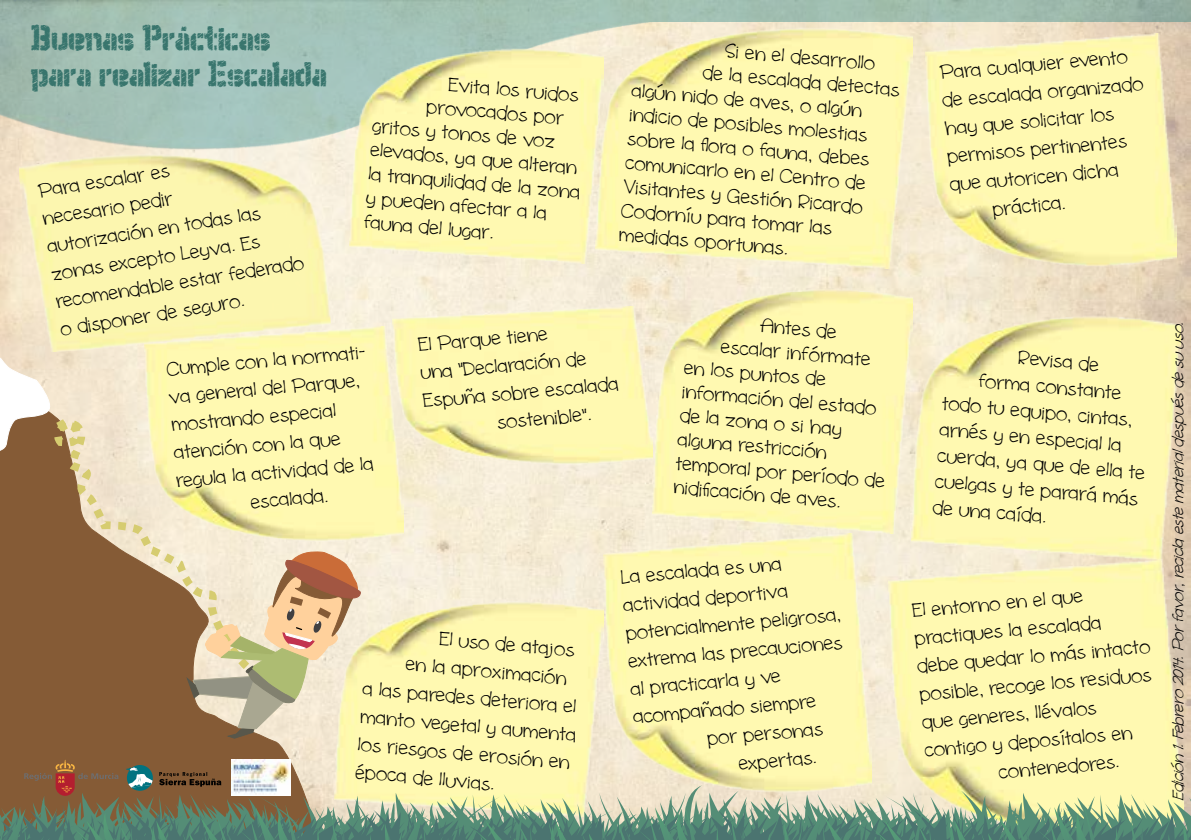
<style>
.page{position:relative;width:1191px;height:840px;background:#fff}
.page>*{position:absolute;margin:0;border:0;box-sizing:border-box;transform-origin:0 0}
.t1{font:30px/36px "WC Wunderbach Rough Bta";color:#38756d}
.t2{font:20px/28px "cinnamoncake";color:#000}
.t3{font:italic 16px "cinnamoncake";color:#000}
</style>
<div class="page">
<svg style="left:43px;top:0;width:1148px;height:22px;background:#a0bdb0"></svg>
<img style="left:603px;top:533px;width:268px;height:251px">
<img style="left:912px;top:313px;width:268px;height:246px">
<img style="left:652px;top:287px;width:260px;height:246px">
<img style="left:145px;top:326px;width:259px;height:217px">
<img style="left:925px;top:33px;width:251px;height:236px">
<img style="left:18px;top:141px;width:313px;height:212px">
<img style="left:889px;top:559px;width:294px;height:225px">
<img style="left:350px;top:46px;width:245px;height:217px">
<img style="left:595px;top:26px;width:317px;height:243px">
<svg style="left:0;top:358px;width:321px;height:426px;background:#b39669"></svg>
<svg style="left:0;top:349px;width:56px;height:112px"></svg>
<svg style="left:49px;top:393px;width:221px;height:289px;background:#c7b084"></svg>
<svg style="left:187px;top:551px;width:175px;height:187px;background:#d2bb9a"></svg>
<img style="left:334px;top:599px;width:269px;height:185px">
<svg style="left:0;top:784px;width:1191px;height:20px;background:#ddd09f"></svg>
<svg style="left:0;top:804px;width:1191px;height:35px;background:#7f9b83"></svg>
<svg style="left:41px;top:834px;width:9px;height:5px"></svg>
<svg style="left:0;top:808px;width:26px;height:31px"></svg>
<svg style="left:182px;top:831px;width:11px;height:8px"></svg>
<svg style="left:317px;top:826px;width:2px;height:13px"></svg>
<svg style="left:399px;top:808px;width:26px;height:31px"></svg>
<svg style="left:440px;top:834px;width:9px;height:5px"></svg>
<svg style="left:237px;top:804px;width:59px;height:35px;background:#5f7861"></svg>
<svg style="left:74px;top:803px;width:63px;height:36px;background:#5e7e65"></svg>
<svg style="left:332px;top:816px;width:12px;height:23px"></svg>
<svg style="left:385px;top:822px;width:5px;height:17px"></svg>
<svg style="left:581px;top:831px;width:11px;height:8px"></svg>
<svg style="left:716px;top:826px;width:2px;height:13px"></svg>
<svg style="left:798px;top:808px;width:50px;height:31px;background:#699381"></svg>
<svg style="left:637px;top:804px;width:58px;height:35px;background:#7a9e8a"></svg>
<svg style="left:548px;top:820px;width:18px;height:19px"></svg>
<svg style="left:514px;top:803px;width:22px;height:36px"></svg>
<svg style="left:602px;top:832px;width:4px;height:7px"></svg>
<svg style="left:731px;top:816px;width:13px;height:23px"></svg>
<svg style="left:784px;top:822px;width:5px;height:17px"></svg>
<svg style="left:981px;top:831px;width:11px;height:8px"></svg>
<svg style="left:1115px;top:826px;width:2px;height:13px"></svg>
<svg style="left:1036px;top:804px;width:58px;height:35px;background:#7aa282"></svg>
<svg style="left:913px;top:803px;width:22px;height:36px"></svg>
<svg style="left:999px;top:816px;width:31px;height:23px"></svg>
<svg style="left:1130px;top:816px;width:13px;height:23px"></svg>
<svg style="left:1175px;top:822px;width:16px;height:17px"></svg>
<svg style="left:145px;top:820px;width:22px;height:20px"></svg>
<svg style="left:200px;top:816px;width:31px;height:24px"></svg>
<svg style="left:616px;top:816px;width:14px;height:24px"></svg>
<svg style="left:467px;top:820px;width:35px;height:20px"></svg>
<svg style="left:866px;top:820px;width:35px;height:20px"></svg>
<svg style="left:947px;top:820px;width:18px;height:20px"></svg>
<svg style="left:24px;top:759px;width:94px;height:36px;background:#8c5838"></svg>
<img style="left:231px;top:759px;width:59px;height:36px">
<svg style="left:159px;top:771px;width:62px;height:15px"></svg>
<svg style="left:127px;top:764px;width:26px;height:26px"></svg>
<svg style="left:126px;top:767px;width:27px;height:20px"></svg>
<img style="left:393px;top:306px;width:259px;height:159px">
<h1 class="t1" style="left:31px;top:19px;width:297px">Buenas Prácticas para realizar Escalada</h1>
<p class="t2" style="left:726px;top:36px;width:152px;rotate:5deg">Si en el desarrollo</p>
<p class="t2" style="left:704px;top:58px;width:199px;rotate:5deg">de la escalada detectas</p>
<p class="t2" style="left:450px;top:70px;width:132px;rotate:5deg">Evita los ruidos</p>
<p class="t2" style="left:428px;top:92px;width:139px;rotate:5deg">provocados por</p>
<p class="t2" style="left:633px;top:76px;width:232px;rotate:5deg">algún nido de aves, o algún</p>
<p class="t2" style="left:631px;top:100px;width:240px;rotate:5deg">indicio de posibles molestias</p>
<p class="t2" style="left:374px;top:111px;width:184px;rotate:5deg">gritos y tonos de voz</p>
<p class="t2" style="left:629px;top:124px;width:244px;rotate:5deg">sobre la fl ora o fauna, debes</p>
<p class="t2" style="left:372px;top:135px;width:209px;rotate:5deg">elevados, ya que alteran</p>
<p class="t2" style="left:627px;top:147px;width:242px;rotate:5deg">comunicarlo en el Centro de</p>
<p class="t2" style="left:370px;top:159px;width:214px;rotate:5deg">la tranquilidad de la zona</p>
<p class="t2" style="left:37px;top:176px;width:252px;rotate:-9deg">Para escalar es<br>necesario pedir<br>autorización en todas las zonas excepto Leyva. Es recomendable estar federado o disponer de seguro.</p>
<p class="t2" style="left:625px;top:171px;width:242px;rotate:5deg">Visitantes y Gestión Ricardo</p>
<p class="t2" style="left:368px;top:183px;width:183px;rotate:5deg">y pueden afectar a la</p>
<p class="t2" style="left:623px;top:195px;width:213px;rotate:5deg">Codorníu para tomar las</p>
<p class="t2" style="left:366px;top:207px;width:131px;rotate:5deg">fauna del lugar.</p>
<p class="t2" style="left:620px;top:219px;width:171px;rotate:5deg">medidas oportunas.</p>
<p class="t2" style="left:761px;top:311px;width:78px;rotate:5deg">Antes de</p>
<p class="t2" style="left:722px;top:331px;width:151px;rotate:5deg">escalar infórmate</p>
<p class="t2" style="left:685px;top:352px;width:144px;rotate:5deg">en los puntos de</p>
<p class="t2" style="left:683px;top:376px;width:196px;rotate:5deg">información del estado</p>
<p class="t2" style="left:417px;top:330px;width:131px;rotate:-5deg">El Parque tiene</p>
<p class="t2" style="left:419px;top:358px;width:167px;rotate:-5deg">una“"Declaración de</p>
<p class="t2" style="left:422px;top:386px;width:197px;rotate:-5deg">Espuña sobre escalada</p>
<p class="t2" style="left:496px;top:407px;width:96px;rotate:-5deg">sostenible".</p>
<p class="t2" style="left:166px;top:354px;width:204px;rotate:-5deg">Cumple con la normati-</p>
<p class="t2" style="left:168px;top:382px;width:193px;rotate:-5deg">va general del Parque,</p>
<p class="t2" style="left:170px;top:410px;width:166px;rotate:-5deg">mostrando especial</p>
<p class="t2" style="left:173px;top:438px;width:168px;rotate:-5deg">atención con la que</p>
<p class="t2" style="left:175px;top:466px;width:199px;rotate:-5deg">regula la actividad de la</p>
<p class="t2" style="left:250px;top:487px;width:79px;rotate:-5deg">escalada.</p>
<p class="t2" style="left:681px;top:400px;width:164px;rotate:5deg">de la zona o si hay</p>
<p class="t2" style="left:679px;top:424px;width:151px;rotate:5deg">alguna restricción</p>
<p class="t2" style="left:677px;top:448px;width:211px;rotate:5deg">temporal por período de</p>
<p class="t2" style="left:675px;top:472px;width:169px;rotate:5deg">nidifi cación de aves.</p>
<p class="t2" style="left:939px;top:58px;width:190px;rotate:-5deg">Para cualquier evento</p>
<p class="t2" style="left:941px;top:86px;width:203px;rotate:-5deg">de escalada organizado</p>
<p class="t2" style="left:944px;top:114px;width:171px;rotate:-5deg">hay que solicitar los</p>
<p class="t2" style="left:946px;top:142px;width:181px;rotate:-5deg">permisos pertinentes</p>
<p class="t2" style="left:948px;top:170px;width:171px;rotate:-5deg">que autoricen dicha</p>
<p class="t2" style="left:991px;top:194px;width:74px;rotate:-5deg">práctica.</p>
<p class="t2" style="left:1019px;top:343px;width:82px;rotate:5deg">Revisa de</p>
<p class="t2" style="left:980px;top:365px;width:144px;rotate:5deg">forma constante</p>
<p class="t2" style="left:943px;top:388px;width:192px;rotate:5deg">todo tu equipo, cintas,</p>
<p class="t2" style="left:941px;top:414px;width:184px;rotate:5deg">arnés y en especial la</p>
<p class="t2" style="left:939px;top:440px;width:210px;rotate:5deg">cuerda, ya que de ella te</p>
<p class="t2" style="left:936px;top:466px;width:205px;rotate:5deg">cuelgas y te parará más</p>
<p class="t2" style="left:934px;top:492px;width:115px;rotate:5deg">de una caída.</p>
<p class="t2" style="left:441px;top:623px;width:137px;rotate:5deg">El uso de atajos</p>
<p class="t2" style="left:407px;top:649px;width:163px;rotate:5deg">en la aproximación</p>
<p class="t2" style="left:364px;top:673px;width:215px;rotate:5deg">a las paredes deteriora el</p>
<p class="t2" style="left:362px;top:701px;width:218px;rotate:5deg">manto vegetal y aumenta</p>
<p class="t2" style="left:359px;top:729px;width:214px;rotate:5deg">los riesgos de erosión en</p>
<p class="t2" style="left:357px;top:757px;width:141px;rotate:5deg">época de lluvias.</p>
<p class="t2" style="left:620px;top:562px;width:217px;rotate:-5deg">La escalada es una actividad deportiva potencialmente peligrosa, extrema las precauciones al practicarla y ve acompañado siempre</p>
<p class="t2" style="left:735px;top:721px;width:88px;text-indent:-29px;rotate:-5deg">por personas expertas.</p>
<p class="t2" style="left:911px;top:595px;width:172px;rotate:-5deg">El entorno en el que</p>
<p class="t2" style="left:913px;top:623px;width:188px;rotate:-5deg">practiques la escalada</p>
<p class="t2" style="left:916px;top:651px;width:235px;rotate:-5deg">debe quedar lo más intacto</p>
<p class="t2" style="left:918px;top:679px;width:234px;rotate:-5deg">posible, recoge los residuos</p>
<p class="t2" style="left:921px;top:707px;width:176px;rotate:-5deg">que generes, llévalos</p>
<p class="t2" style="left:923px;top:735px;width:210px;rotate:-5deg">contigo y deposítalos en</p>
<p class="t2" style="left:997px;top:757px;width:122px;rotate:-5deg">contenedores.</p>
<p class="t3" style="left:1168px;top:800px;width:486px;rotate:-90deg">Edición1.Febrero2014.Porfavor,reciclaestematerialdespuésdesuuso.</p>
</div>
